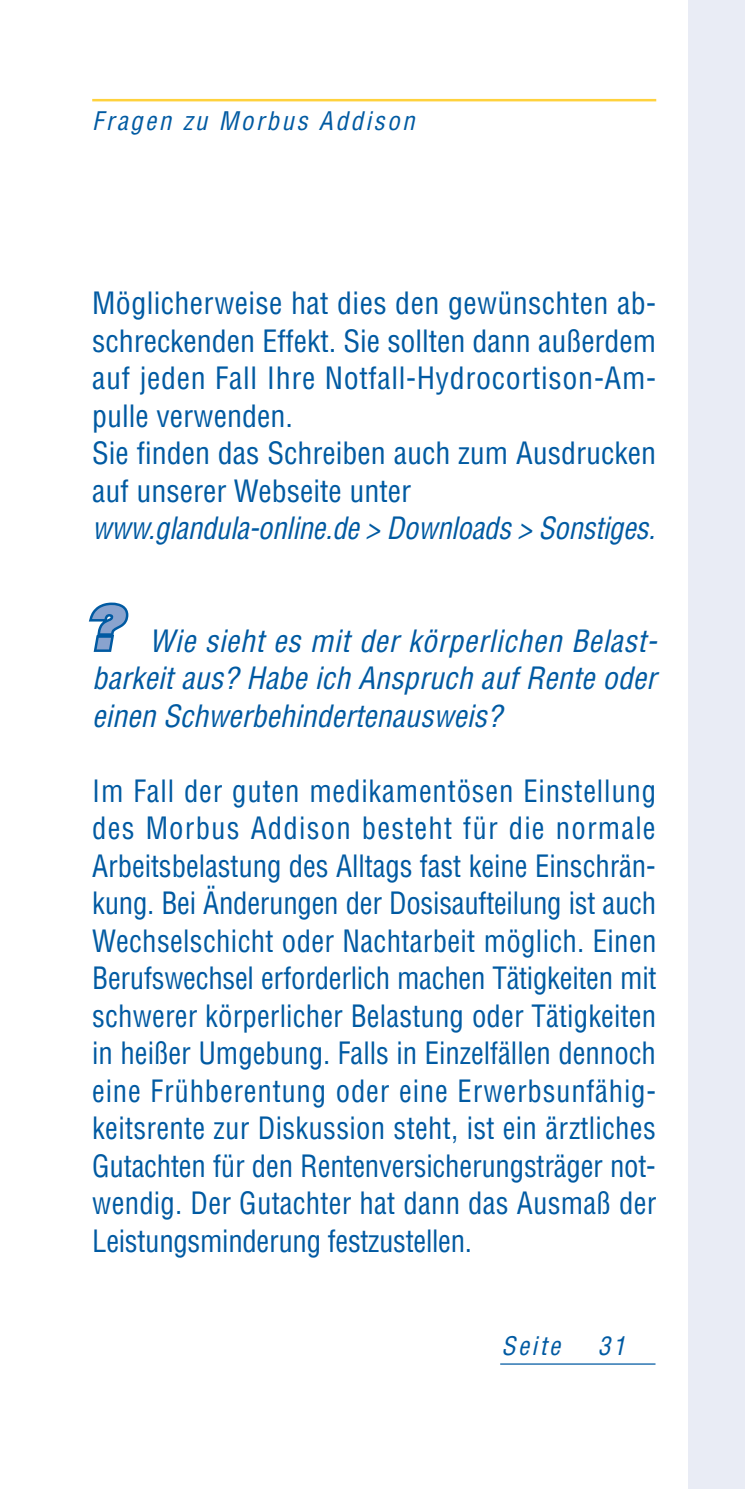
<style>
.page{position:relative;width:745px;height:1489px;background:#fff}
.page>*{position:absolute;margin:0;border:0;box-sizing:border-box;transform-origin:0 0}
.t1{font:italic 900 60px "Helvetica";color:#89a3ce}
.t2{font:condensed 30px/37.5px "Helvetica";color:#005aa2;text-align:justify;scale:.96 1}
.t3{font:condensed 30px/37.5px "Helvetica";color:#005aa2}
.t4{font:italic condensed 30px/37.5px "Helvetica";color:#005aa2;text-align:justify}
.t5{font:italic condensed 30px "Helvetica";color:#005aa2;scale:.96 1}
.t6{font:italic condensed 25px "Helvetica";letter-spacing:.1em;color:#005aa2}
</style>
<div class="page">
<hr style="left:500px;top:1363px;width:155px;height:1px;background:#005aa2">
<div style="left:687px;top:0;width:57px;height:1488px;background:#e9ecf5"></div>
<hr style="left:92px;top:99px;width:564px;height:2px;background:#ffd23d">
<svg style="left:88px;top:602px;width:41px;height:50px"></svg>
<p class="t6" style="left:92px;top:106px;width:324px">Fragen zu Morbus Addison</p>
<p class="t3" style="left:92px;top:284px;width:565px">Möglicherweise hat dies den gewünschten ab&shy;schreckenden Effekt. Sie sollten dann außerdem auf jeden Fall Ihre Notfall-Hydrocortison-Am&shy;pulle verwenden.<br>Sie finden das Schreiben auch zum Ausdrucken auf unserer Webseite unter</p>
<p class="t5" style="left:92px;top:509px;width:587px">www.glandula-online.de &gt; Downloads &gt; Sonstiges.</p>
<h1 class="t1" style="left:85px;top:588px;width:38px">?</h1>
<p class="t4" style="left:92px;top:621px;width:566px;text-indent:57px">Wie sieht es mit der körperlichen Belast&shy;barkeit aus? Habe ich Anspruch auf Rente oder einen Schwerbehindertenausweis?</p>
<p class="t2" style="left:92px;top:771px;width:589px">Im Fall der guten medikamentösen Einstellung des Morbus Addison besteht für die normale Arbeitsbelastung des Alltags fast keine Einschrän&shy;kung. Bei Änderungen der Dosisaufteilung ist auch Wechselschicht oder Nachtarbeit möglich. Einen Berufswechsel erforderlich machen Tätigkeiten mit schwerer körperlicher Belastung oder Tätigkeiten in heißer Umgebung. Falls in Einzelfällen dennoch eine Frühberentung oder eine Erwerbsunfähig&shy;keitsrente zur Diskussion steht, ist ein ärztliches Gutachten für den Rentenversicherungsträger not&shy;wendig. Der Gutachter hat dann das Ausmaß der Leistungsminderung festzustellen.</p>
<p class="t6" style="left:501px;top:1329px;width:60px">Seite</p>
<p class="t6" style="left:597px;top:1329px;width:29px">31</p>
</div>
